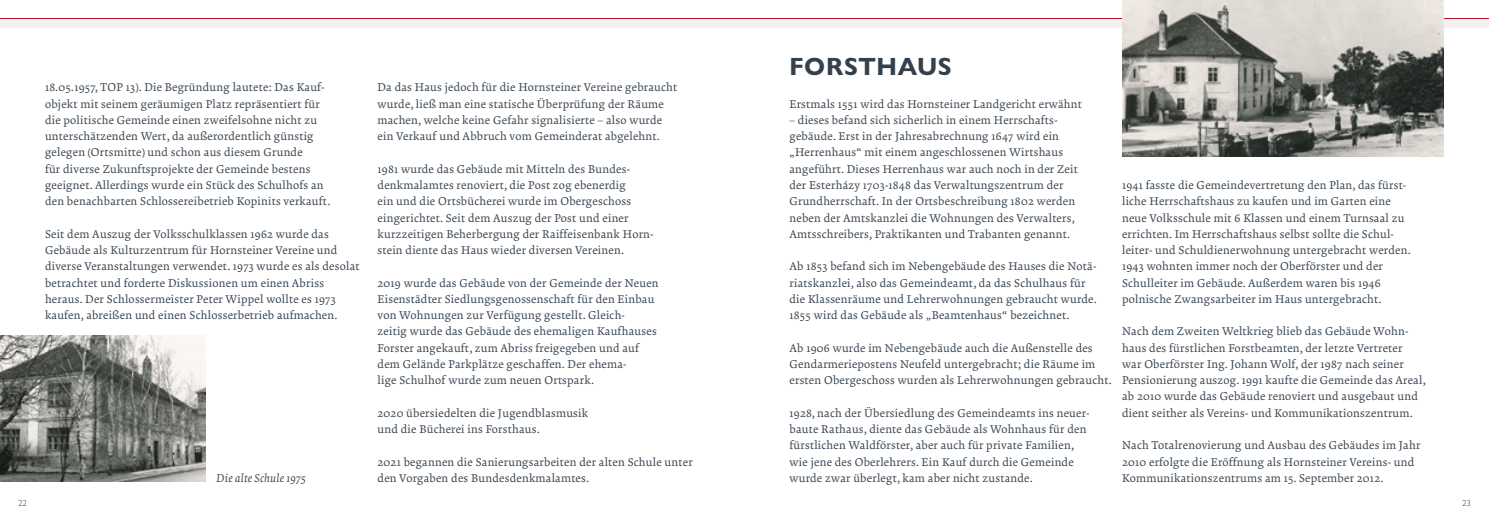
<style>
.page{position:relative;width:1489px;height:525px;background:#fff}
.page>*{position:absolute;margin:0;border:0;box-sizing:border-box;transform-origin:0 0}
.t1{font:700 25px "Gill Sans Nova";letter-spacing:.025em;color:#34414d}
.FT{font:11.25px/16.2px "Krete";letter-spacing:.02em;color:#34414d}
.FT-2{font:italic 11.25px "Krete";letter-spacing:.02em;color:#34414d}
.t2{font:300 8.75px "Gill Sans Nova";color:#34414d}
</style>
<div class="page">
<div style="left:0;top:19px;width:744px;height:9px;background:#f3f1f1"></div>
<div style="left:744px;top:19px;width:744px;height:9px;background:#f3f1f1"></div>
<hr style="left:0;top:18px;width:744px;height:1px;background:#b71923">
<hr style="left:744px;top:18px;width:744px;height:1px;background:#b71923">
<img style="left:0;top:335px;width:206px;height:146px">
<img style="left:1122px;top:0;width:321px;height:156px">
<p class="t1" style="left:789px;top:51px;width:164px">FORSTHAUS</p>
<p class="FT" style="left:789px;top:96px;width:294px">Erstmals 1551 wird das Hornsteiner Landgericht erwähnt</p>
<p class="FT" style="left:789px;top:112px;width:290px">– dieses befand sich sicherlich in einem Herrschafts&shy;gebäude. Erst in der Jahresabrechnung 1647 wird ein „Herrenhaus“ mit einem angeschlossenen Wirtshaus angeführt. Dieses Herrenhaus war auch noch in der Zeit der Esterházy 1703-1848 das Verwaltungszentrum der Grundherrschaft. In der Ortsbeschreibung 1802 werden neben der Amtskanzlei die Wohnungen des Verwalters, Amtsschreibers, Praktikanten und Trabanten genannt.</p>
<p class="FT" style="left:789px;top:258px;width:309px">Ab 1853 befand sich im Nebengebäude des Hauses die Notä&shy;riatskanzlei, also das Gemeindeamt, da das Schulhaus für die Klassenräume und Lehrerwohnungen gebraucht wurde.<br>1855 wird das Gebäude als „Beamtenhaus“ bezeichnet.</p>
<p class="FT" style="left:789px;top:340px;width:324px">Ab 1906 wurde im Nebengebäude auch die Außenstelle des<br>Gendarmeriepostens Neufeld untergebracht; die Räume im ersten Obergeschoss wurden als Lehrerwohnungen gebraucht.</p>
<p class="FT" style="left:789px;top:405px;width:301px">1928, nach der Übersiedlung des Gemeindeamts ins neuer&shy;baute Rathaus, diente das Gebäude als Wohnhaus für den fürstlichen Waldförster, aber auch für private Familien, wie jene des Oberlehrers. Ein Kauf durch die Gemeinde wurde zwar überlegt, kam aber nicht zustande.</p>
<p class="FT" style="left:45px;top:80px;width:287px">18.05.1957, TOP 13). Die Begründung lautete: Das Kauf&shy;objekt mit seinem geräumigen Platz repräsentiert für die politische Gemeinde einen zweifelsohne nicht zu unterschätzenden Wert, da außerordentlich günstig gelegen (Ortsmitte) und schon aus diesem Grunde<br>für diverse Zukunftsprojekte der Gemeinde bestens geeignet. Allerdings wurde ein Stück des Schulhofs an den benachbarten Schlossereibetrieb Kopinits verkauft.</p>
<p class="FT" style="left:45px;top:226px;width:316px">Seit dem Auszug der Volksschulklassen 1962 wurde das Gebäude als Kulturzentrum für Hornsteiner Vereine und diverse Veranstaltungen verwendet. 1973 wurde es als desolat betrachtet und forderte Diskussionen um einen Abriss heraus. Der Schlossermeister Peter Wippel wollte es 1973 kaufen, abreißen und einen Schlosserbetrieb aufmachen.</p>
<p class="FT" style="left:377px;top:80px;width:301px">Da das Haus jedoch für die Hornsteiner Vereine gebraucht wurde, ließ man eine statische Überprüfung der Räume machen, welche keine Gefahr signalisierte – also wurde ein Verkauf und Abbruch vom Gemeinderat abgelehnt.</p>
<p class="FT" style="left:377px;top:161px;width:277px">1981 wurde das Gebäude mit Mitteln des Bundes&shy;denkmalamtes renoviert, die Post zog ebenerdig<br>ein und die Ortsbücherei wurde im Obergeschoss eingerichtet. Seit dem Auszug der Post und einer kurzzeitigen Beherbergung der Raiffeisenbank Horn&shy;stein diente das Haus wieder diversen Vereinen.</p>
<p class="FT" style="left:377px;top:275px;width:282px">2019 wurde das Gebäude von der Gemeinde der Neuen Eisenstädter Siedlungsgenossenschaft für den Einbau von Wohnungen zur Verfügung gestellt. Gleich-<br>zeitig wurde das Gebäude des ehemaligen Kaufhauses Forster angekauft, zum Abriss freigegeben und auf dem Gelände Parkplätze geschaffen. Der ehema-<br>lige Schulhof wurde zum neuen Ortspark.</p>
<p class="FT" style="left:377px;top:405px;width:212px">2020 übersiedelten die Jugendblasmusik und die Bücherei ins Forsthaus.</p>
<p class="FT" style="left:377px;top:453px;width:317px">2021 begannen die Sanierungsarbeiten der alten Schule unter den Vorgaben des Bundesdenkmalamtes.</p>
<p class="FT" style="left:1121px;top:177px;width:290px">1941 fasste die Gemeindevertretung den Plan, das fürst&shy;liche Herrschaftshaus zu kaufen und im Garten eine neue Volksschule mit 6 Klassen und einem Turnsaal zu errichten. Im Herrschaftshaus selbst sollte die Schul&shy;leiter- und Schuldienerwohnung untergebracht werden.<br>1943 wohnten immer noch der Oberförster und der Schulleiter im Gebäude. Außerdem waren bis 1946 polnische Zwangsarbeiter im Haus untergebracht.</p>
<p class="FT" style="left:1121px;top:323px;width:305px">Nach dem Zweiten Weltkrieg blieb das Gebäude Wohn&shy;haus des fürstlichen Forstbeamten, der letzte Vertreter<br>war Oberförster Ing. Johann Wolf, der 1987 nach seiner Pensionierung auszog. 1991 kaufte die Gemeinde das Areal, ab 2010 wurde das Gebäude renoviert und ausgebaut und dient seither als Vereins- und Kommunikationszentrum.</p>
<p class="FT" style="left:1121px;top:437px;width:300px">Nach Totalrenovierung und Ausbau des Gebäudes im Jahr<br>2010 erfolgte die Eröffnung als Hornsteiner Vereins- und</p>
<p class="FT-2" style="left:216px;top:471px;width:91px">Die alte Schule 1975</p>
<p class="FT" style="left:1121px;top:470px;width:263px">Kommunikationszentrums am 15. September 2012.</p>
<p class="t2" style="left:18px;top:497px;width:10px">22</p>
<p class="t2" style="left:1461px;top:497px;width:10px">23</p>
</div>
